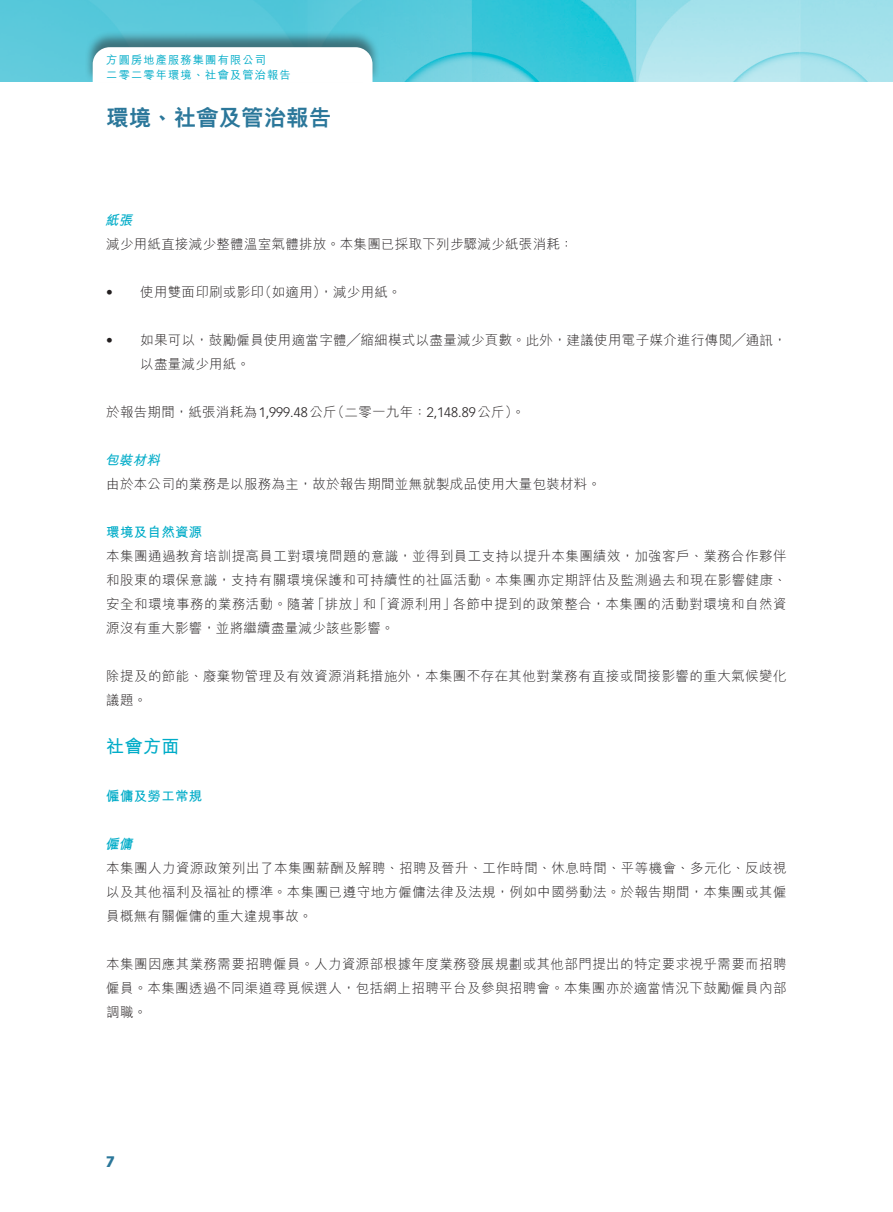
<style>
.page{position:relative;width:893px;height:1212px;background:#fff}
.page>*{position:absolute;margin:0;border:0;box-sizing:border-box;transform-origin:0 0}
.t1{font:800 22.5px "M Hei HK";color:#2b779a}
.t2{font:700 18px "M Hei HK";color:#00acc8}
.t3{font:900 15px "Vectora LT Std";color:#2b779a}
.t4{font:300 13.5px/24px "M Hei HK";letter-spacing:.03em;color:#231f20}
.t5{font:700 13.5px "M Hei HK";letter-spacing:.02em;color:#00acc8}
.t6{font:italic 700 13.5px "M Hei HK";color:#00acc8}
.t7{font:300 13.5px "Vectora LT Std";color:#231f20}
.t8{font:500 11.25px/15px "M Hei HK";letter-spacing:.1em;color:#00acc8}
.s1{font-family:"Vectora LT Std"}
</style>
<div class="page">
<img style="left:663px;top:0;width:230px;height:82px">
<svg style="left:0;top:0;width:663px;height:82px;background:#53cadb"></svg>
<div style="left:84px;top:31px;width:297px;height:51px;background:#231f20;opacity:.5"></div>
<svg style="left:93px;top:47px;width:279px;height:35px"></svg>
<p class="t8" style="left:106px;top:52px;width:186px">方圓房地產服務集團有限公司<br>二零二零年環境、社會及管治報告</p>
<h1 class="t1" style="left:106px;top:107px;width:226px">環境、社會及管治報告</h1>
<p class="t6" style="left:105px;top:210px;width:32px">紙張</p>
<p class="t4" style="left:106px;top:232px;width:469px">減少用紙直接減少整體溫室氣體排放。本集團已採取下列步驟減少紙張消耗：</p>
<p class="t4" style="left:258px;top:280px;width:145px">（如適用，）減少用紙。</p>
<p class="t4" style="left:140px;top:280px;width:125px">使用雙面印刷或影印</p>
<p class="t7" style="left:106px;top:284px;width:8px">•</p>
<p class="t7" style="left:106px;top:332px;width:8px">•</p>
<p class="t4" style="left:140px;top:328px;width:648px">如果可以，鼓勵僱員使用適當字體╱縮細模式以盡量減少頁數。此外，建議使用電子媒介進行傳閱╱通訊，</p>
<p class="t4" style="left:140px;top:352px;width:111px">以盡量減少用紙。</p>
<p class="t4" style="left:331px;top:400px;width:195px">（二零一九年：<span class="s1">2,148.89</span>公斤。(</p>
<p class="t4" style="left:106px;top:400px;width:232px">於報告期間，紙張消耗為<span class="s1">1,999.48</span>公斤</p>
<p class="t6" style="left:105px;top:450px;width:60px">包裝材料</p>
<p class="t4" style="left:106px;top:472px;width:496px">由於本公司的業務是以服務為主，故於報告期間並無就製成品使用大量包裝材料。</p>
<p class="t5" style="left:106px;top:522px;width:98px">環境及自然資源</p>
<p class="t4" style="left:106px;top:544px;width:682px;text-align:right">本集團通過教育培訓提高員工對環境問題的意識，並得到員工支持以提升本集團績效，加強客戶、業務合作夥伴和股東的環保意識，支持有關環境保護和可持續性的社區活動。本集團亦定期評估及監測過去和現在影響健康、各節中提到的政策整合，本集團的活動對環境和自然資</p>
<p class="t4" style="left:106px;top:592px;width:290px">安全和環境事務的業務活動。隨著<br>源沒有重大影響，並將繼續盡量減少該些影響。</p>
<p class="t4" style="left:106px;top:664px;width:682px">除提及的節能、廢棄物管理及有效資源消耗措施外，本集團不存在其他對業務有直接或間接影響的重大氣候變化議題。</p>
<h2 class="t2" style="left:106px;top:733px;width:75px">社會方面</h2>
<p class="t5" style="left:106px;top:786px;width:98px">僱傭及勞工常規</p>
<p class="t6" style="left:105px;top:834px;width:32px">僱傭</p>
<p class="t4" style="left:106px;top:856px;width:682px;text-align:justify">本集團人力資源政策列出了本集團薪酬及解聘、招聘及晉升、工作時間、休息時間、平等機會、多元化、反歧視以及其他福利及福祉的標準。本集團已遵守地方僱傭法律及法規，例如中國勞動法。於報告期間，本集團或其僱員概無有關僱傭的重大違規事故。</p>
<p class="t4" style="left:106px;top:952px;width:682px;text-align:justify">本集團因應其業務需要招聘僱員。人力資源部根據年度業務發展規劃或其他部門提出的特定要求視乎需要而招聘僱員。本集團透過不同渠道尋覓候選人，包括網上招聘平台及參與招聘會。本集團亦於適當情況下鼓勵僱員內部調職。</p>
<p class="t4" style="left:373px;top:592px;width:84px">「資源利用」</p>
<p class="t4" style="left:311px;top:592px;width:56px">「排放」</p>
<p class="t4" style="left:363px;top:592px;width:15px">和</p>
<p class="t3" style="left:106px;top:1152px;width:10px">7</p>
</div>
